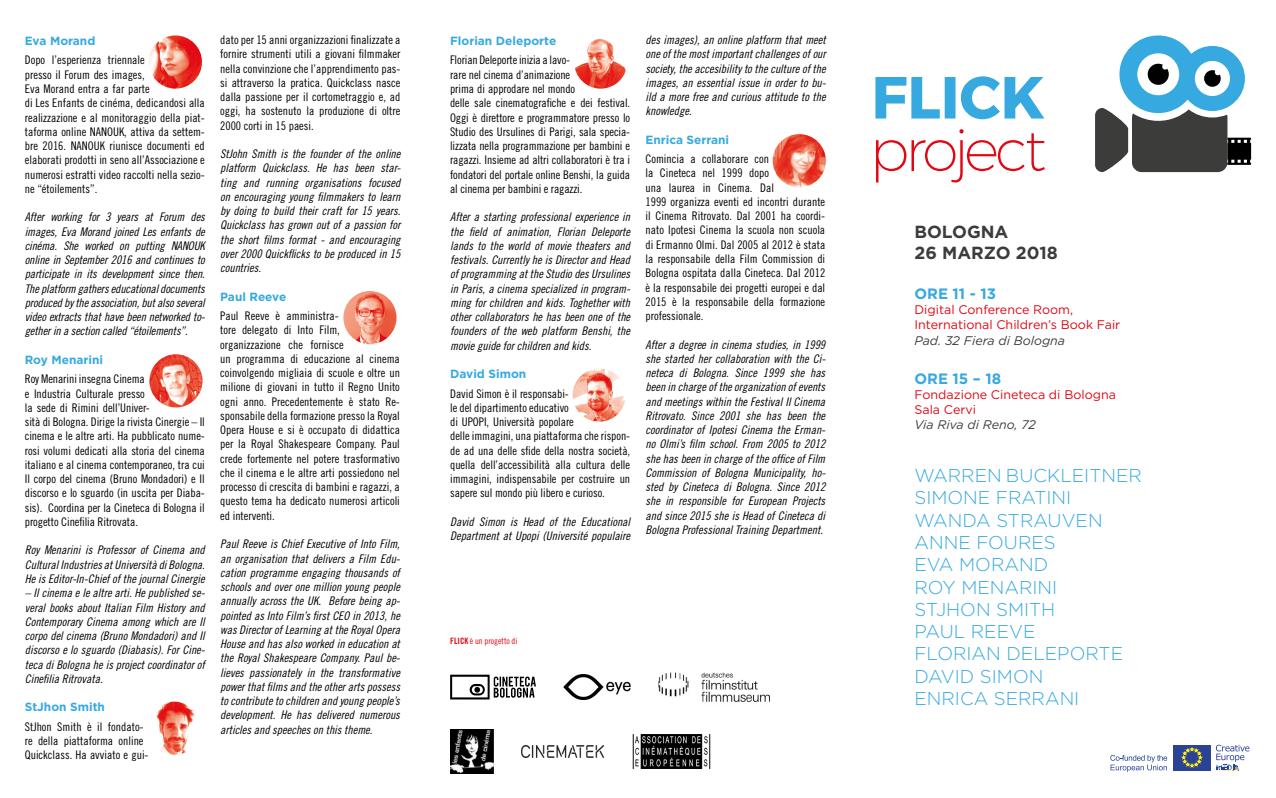
<style>
.page{position:relative;width:1276px;height:798px;background:#fff}
.page>*{position:absolute;margin:0;border:0;box-sizing:border-box;transform-origin:0 0}
.t1{font:300 18.5px/22.2px "Gotham";color:#36a9e1}
.t2{font:700 17.5px/21px "Gotham";color:#3c3c3b}
.t3{font:700 15px "Gotham";color:#36a9e1}
.t4{font:12.5px/15px "Gotham";color:#e30613}
.t5{font:italic 12.5px "Gotham";color:#3c3c3b}
.t6{font:11.88px/14.2px "Trade Gothic LT Std Cn 18 Obl";color:#000;text-align:justify}
.t7{font:11.88px/14.2px "Trade Gothic LT Std Cn 18";color:#000}
.t8{font:700 11.88px "Gotham";color:#36a9e1}
.t9{font:8.75px "Trade Gothic LT Std Cn 18";color:#e30613}
.s1{font-family:"Trade Gothic LT Std Bd Cn 20"}
</style>
<div class="page">
<img style="left:149px;top:35px;width:53px;height:54px;border-radius:27px">
<img style="left:149px;top:354px;width:53px;height:53px;border-radius:27px">
<img style="left:148px;top:701px;width:53px;height:53px;border-radius:27px">
<img style="left:343px;top:291px;width:53px;height:53px;border-radius:27px">
<svg style="left:875px;top:35px;width:376px;height:147px"></svg>
<img style="left:574px;top:35px;width:53px;height:54px;border-radius:27px">
<img style="left:572px;top:368px;width:54px;height:53px;border-radius:27px">
<img style="left:772px;top:134px;width:54px;height:53px;border-radius:27px">
<svg style="left:450px;top:674px;width:86px;height:25px"></svg>
<img style="left:563px;top:674px;width:68px;height:25px">
<img style="left:658px;top:672px;width:111px;height:30px">
<img style="left:450px;top:729px;width:43px;height:43px">
<img style="left:632px;top:734px;width:79px;height:33px">
<img style="left:521px;top:745px;width:82px;height:11px">
<svg style="left:1110px;top:754px;width:57px;height:17px"></svg>
<div style="left:1173px;top:744px;width:38px;height:26px;background:#2a4394"></div>
<svg style="left:1182px;top:747px;width:19px;height:19px"></svg>
<svg style="left:1216px;top:744px;width:33px;height:27px"></svg>
<p class="t8" style="left:25px;top:33px;width:72px">Eva Morand</p>
<p class="t7" style="left:25px;top:53px;width:182px">Dopo l’esperienza triennale<br>presso il Forum des images,<br>Eva Morand entra a far parte<br>di Les Enfants de cinéma, dedicandosi alla realizzazione e al monitoraggio della piat&shy;taforma online NANOUK, attiva da settem&shy;bre 2016. NANOUK riunisce documenti ed elaborati prodotti in seno all’Associazione e numerosi estratti video raccolti nella sezio&shy;ne “étoilements”.</p>
<p class="t6" style="left:25px;top:210px;width:182px">After working for 3 years at Forum des images, Eva Morand joined Les enfants de cinéma. She worked on putting NANOUK online in September 2016 and continues to participate in its development since then.<br>The platform gathers educational documents produced by the association, but also several video extracts that have been networked to&shy;gether in a section called “étoilements”.</p>
<p class="t8" style="left:25px;top:352px;width:80px">Roy Menarini</p>
<p class="t7" style="left:25px;top:371px;width:182px">Roy Menarini insegna Cinema<br>e Industria Culturale presso<br>la sede di Rimini dell’Univer-<br>sità di Bologna. Dirige la rivista Cinergie – Il cinema e le altre arti. Ha pubblicato nume&shy;rosi volumi dedicati alla storia del cinema italiano e al cinema contemporaneo, tra cui Il corpo del cinema (Bruno Mondadori) e Il discorso e lo sguardo (in uscita per Diaba&shy;sis). Coordina per la Cineteca di Bologna il progetto Cinefilia Ritrovata.</p>
<p class="t6" style="left:25px;top:543px;width:182px">Roy Menarini is Professor of Cinema and Cultural Industries at Università di Bologna.<br>He is Editor-In-Chief of the journal Cinergie</p>
<p class="t6" style="left:25px;top:586px;width:182px">– Il cinema e le altre arti. He published se&shy;veral books about Italian Film History and Contemporary Cinema among which are Il corpo del cinema (Bruno Mondadori) and Il discorso e lo sguardo (Diabasis). For Cine&shy;teca di Bologna he is project coordinator of Cinefilia Ritrovata.</p>
<p class="t8" style="left:25px;top:699px;width:82px">StJhon Smith</p>
<p class="t7" style="left:25px;top:718px;width:125px">StJhon Smith è il fondato&shy;re della piattaforma online<br>Quickclass. Ha avviato e gui-</p>
<p class="t7" style="left:220px;top:33px;width:182px;text-align:justify">dato per 15 anni organizzazioni finalizzate a fornire strumenti utili a giovani filmmaker nella convinzione che l’apprendimento pas&shy;si attraverso la pratica. Quickclass nasce dalla passione per il cortometraggio e, ad oggi, ha sostenuto la produzione di oltre 2000 corti in 15 paesi.</p>
<p class="t6" style="left:220px;top:147px;width:182px">StJohn Smith is the founder of the online platform Quickclass. He has been star&shy;ting and running organisations focused on encouraging young filmmakers to learn by doing to build their craft for 15 years.<br>Quickclass has grown out of a passion for the short films format - and encouraging over 2000 Quickflicks to be produced in 15 countries.</p>
<p class="t8" style="left:220px;top:288px;width:68px">Paul Reeve</p>
<p class="t7" style="left:220px;top:308px;width:181px">Paul Reeve è amministra-<br>tore delegato di Into Film, organizzazione che fornisce<br>un programma di educazione al cinema coinvolgendo migliaia di scuole e oltre un milione di giovani in tutto il Regno Unito ogni anno. Precedentemente è stato Re&shy;sponsabile della formazione presso la Royal Opera House e si è occupato di didattica per la Royal Shakespeare Company. Paul crede fortemente nel potere trasformativo che il cinema e le altre arti possiedono nel processo di crescita di bambini e ragazzi, a questo tema ha dedicato numerosi articoli ed interventi.</p>
<p class="t6" style="left:220px;top:537px;width:181px">Paul Reeve is Chief Executive of Into Film, an organisation that delivers a Film Edu&shy;cation programme engaging thousands of schools and over one million young people annually across the UK. Before being ap&shy;pointed as Into Film’s first CEO in 2013, he was Director of Learning at the Royal Opera House and has also worked in education at the Royal Shakespeare Company. Paul be&shy;lieves passionately in the transformative power that films and the other arts possess to contribute to children and young people’s development. He has delivered numerous articles and speeches on this theme.</p>
<p class="t8" style="left:450px;top:33px;width:108px">Florian Deleporte</p>
<p class="t7" style="left:450px;top:53px;width:182px">Florian Deleporte inizia a lavo-<br>rare nel cinema d’animazione<br>prima di approdare nel mondo<br>delle sale cinematografiche e dei festival.<br>Oggi è direttore e programmatore presso lo Studio des Ursulines di Parigi, sala specia&shy;lizzata nella programmazione per bambini e ragazzi. Insieme ad altri collaboratori è tra i fondatori del portale online Benshi, la guida al cinema per bambini e ragazzi.</p>
<p class="t6" style="left:450px;top:210px;width:182px">After a starting professional experience in the field of animation, Florian Deleporte lands to the world of movie theaters and festivals. Currently he is Director and Head of programming at the Studio des Ursulines in Paris, a cinema specialized in program&shy;ming for children and kids. Toghether with other collaborators he has been one of the founders of the web platform Benshi, the movie guide for children and kids.</p>
<p class="t8" style="left:450px;top:366px;width:78px">David Simon</p>
<p class="t7" style="left:450px;top:386px;width:182px">David Simon è il responsabi-<br>le del dipartimento educativo<br>di UPOPI, Università popolare<br>delle immagini, una piattaforma che rispon&shy;de ad una delle sfide della nostra società, quella dell’accessibilità alla cultura delle immagini, indispensabile per costruire un sapere sul mondo più libero e curioso.</p>
<p class="t6" style="left:450px;top:514px;width:182px">David Simon is Head of the Educational<br>Department at Upopi (Université populaire</p>
<p class="t6" style="left:645px;top:33px;width:182px">des images), an online platform that meet one of the most important challenges of our society, the accesibility to the culture of the images, an essential issue in order to bu&shy;ild a more free and curious attitude to the knowledge.</p>
<p class="t8" style="left:645px;top:132px;width:85px">Enrica Serrani</p>
<p class="t7" style="left:645px;top:152px;width:181px">Comincia a collaborare con<br>la Cineteca nel 1999 dopo<br>una laurea in Cinema. Dal<br>1999 organizza eventi ed incontri durante il Cinema Ritrovato. Dal 2001 ha coordi&shy;nato Ipotesi Cinema la scuola non scuola di Ermanno Olmi. Dal 2005 al 2012 è stata la responsabile della Film Commission di Bologna ospitata dalla Cineteca. Dal 2012 è la responsabile dei progetti europei e dal 2015 è la responsabile della formazione professionale.</p>
<p class="t6" style="left:645px;top:337px;width:181px">After a degree in cinema studies, in 1999 she started her collaboration with the Ci&shy;neteca di Bologna. Since 1999 she has been in charge of the organization of events and meetings within the Festival Il Cinema Ritrovato. Since 2001 she has been the coordinator of Ipotesi Cinema the Erman&shy;no Olmi’s film school. From 2005 to 2012 she has been in charge of the office of Film Commission of Bologna Municipality, ho&shy;sted by Cineteca di Bologna. Since 2012 she in responsible for European Projects and since 2015 she is Head of Cineteca di Bologna Professional Training Department.</p>
<p class="t9" style="left:450px;top:636px;width:69px"><span class="s1">FLICK</span> è un progetto di</p>
<h2 class="t2" style="left:914px;top:221px;width:145px">BOLOGNA<br>26 MARZO 2018</h2>
<p class="t3" style="left:914px;top:283px;width:83px">ORE 11 - 13</p>
<p class="t4" style="left:914px;top:301px;width:207px">Digital Conference Room,<br>International Children’s Book Fair</p>
<p class="t5" style="left:914px;top:332px;width:152px">Pad. 32 Fiera di Bologna</p>
<p class="t3" style="left:914px;top:368px;width:88px">ORE 15 – 18</p>
<p class="t4" style="left:914px;top:387px;width:203px">Fondazione Cineteca di Bologna<br>Sala Cervi</p>
<p class="t5" style="left:914px;top:416px;width:123px">Via Riva di Reno, 72</p>
<h1 class="t1" style="left:914px;top:464px;width:229px">WARREN BUCKLEITNER<br>SIMONE FRATINI<br>WANDA STRAUVEN<br>ANNE FOURES<br>EVA MORAND<br>ROY MENARINI<br>STJHON SMITH<br>PAUL REEVE<br>FLORIAN DELEPORTE<br>DAVID SIMON<br>ENRICA SERRANI</h1>
</div>
